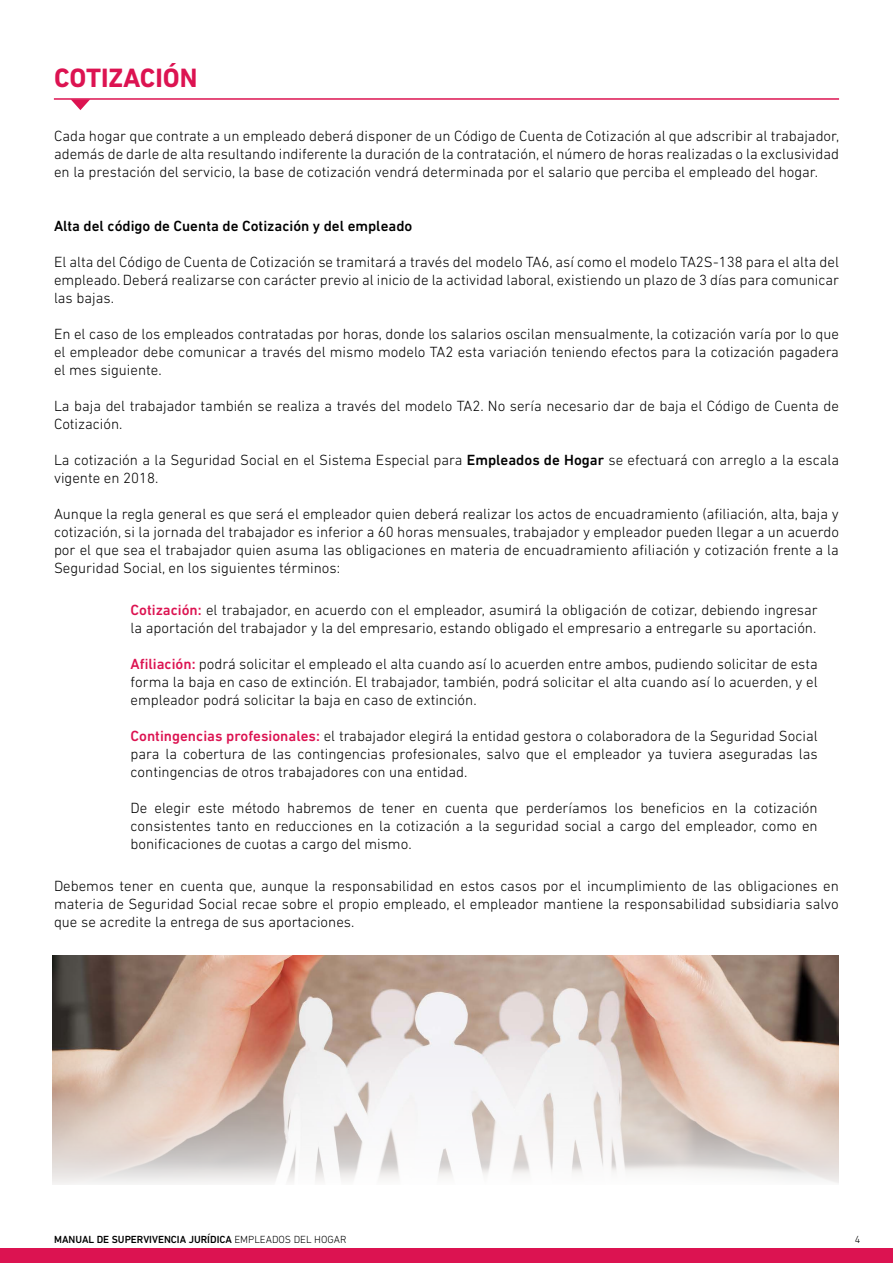
<style>
.page{position:relative;width:893px;height:1263px;background:#fff}
.page>*{position:absolute;margin:0;border:0;box-sizing:border-box;transform-origin:0 0}
.t1{font:700 27px "DIN Next LT Pro";color:#dc1351}
.t2{font:300 15px/18px "DIN Next LT Pro";color:#000;text-align:justify}
.t3{font:500 15px "DIN Next LT Pro";color:#000}
.t4{font:500 10.5px "DIN Next LT Pro";color:#000}
.t5{font:300 10.5px "DIN Next LT Pro";color:#000}
.s1{font-weight:500}
.s2{font-weight:500;color:#dc1351}
.s3{font-weight:300}
</style>
<div class="page">
<div style="left:0;top:1248px;width:893px;height:14px;background:#dc1351"></div>
<img style="left:52px;top:956px;width:787px;height:93px">
<svg style="left:52px;top:1049px;width:787px;height:136px"></svg>
<svg style="left:71px;top:100px;width:19px;height:10px"></svg>
<hr style="left:54px;top:98px;width:785px;height:2px;background:#dc1351">
<h1 class="t1" style="left:54px;top:62px;width:145px">COTIZACIÓN</h1>
<p class="t2" style="left:54px;top:127px;width:787px">Cada hogar que contrate a un empleado deberá disponer de un Código de Cuenta de Cotización al que adscribir al trabajador, además de darle de alta resultando indiferente la duración de la contratación, el número de horas realizadas o la exclusividad en la prestación del servicio, la base de cotización vendrá determinada por el salario que perciba el empleado del hogar.</p>
<p class="t3" style="left:54px;top:217px;width:360px">Alta del código de Cuenta de Cotización y del empleado</p>
<p class="t2" style="left:54px;top:253px;width:786px">El alta del Código de Cuenta de Cotización se tramitará a través del modelo TA6, así como el modelo TA2S-138 para el alta del empleado. Deberá realizarse con carácter previo al inicio de la actividad laboral, existiendo un plazo de 3 días para comunicar las bajas.</p>
<p class="t2" style="left:54px;top:325px;width:786px">En el caso de los empleados contratadas por horas, donde los salarios oscilan mensualmente, la cotización varía por lo que el empleador debe comunicar a través del mismo modelo TA2 esta variación teniendo efectos para la cotización pagadera el mes siguiente.</p>
<p class="t2" style="left:54px;top:397px;width:786px">La baja del trabajador también se realiza a través del modelo TA2. No sería necesario dar de baja el Código de Cuenta de<br>Cotización.</p>
<p class="t2" style="left:54px;top:451px;width:786px">La cotización a la Seguridad Social en el Sistema Especial para <span class="s1">Empleados de Hogar</span> se efectuará con arreglo a la escala vigente en 2018.</p>
<p class="t2" style="left:54px;top:505px;width:787px">Aunque la regla general es que será el empleador quien deberá realizar los actos de encuadramiento (afiliación, alta, baja y cotización, si la jornada del trabajador es inferior a 60 horas mensuales, trabajador y empleador pueden llegar a un acuerdo por el que sea el trabajador quien asuma las obligaciones en materia de encuadramiento afiliación y cotización frente a la Seguridad Social, en los siguientes términos:</p>
<p class="t2" style="left:131px;top:601px;width:689px"><span class="s2">Cotización:</span> el trabajador, en acuerdo con el empleador, asumirá la obligación de cotizar, debiendo ingresar la aportación del trabajador y la del empresario, estando obligado el empresario a entregarle su aportación.</p>
<p class="t2" style="left:131px;top:655px;width:689px"><span class="s2">Afiliación:</span> podrá solicitar el empleado el alta cuando así lo acuerden entre ambos, pudiendo solicitar de esta forma la baja en caso de extinción. El trabajador, también, podrá solicitar el alta cuando así lo acuerden, y el empleador podrá solicitar la baja en caso de extinción.</p>
<p class="t2" style="left:131px;top:727px;width:689px"><span class="s2">Contingencias profesionales:</span> el trabajador elegirá la entidad gestora o colaboradora de la Seguridad Social para la cobertura de las contingencias profesionales, salvo que el empleador ya tuviera aseguradas las contingencias de otros trabajadores con una entidad.</p>
<p class="t2" style="left:131px;top:799px;width:689px">De elegir este método habremos de tener en cuenta que perderíamos los beneficios en la cotización consistentes tanto en reducciones en la cotización a la seguridad social a cargo del empleador, como en bonificaciones de cuotas a cargo del mismo.</p>
<p class="t2" style="left:54px;top:877px;width:786px">Debemos tener en cuenta que, aunque la responsabilidad en estos casos por el incumplimiento de las obligaciones en materia de Seguridad Social recae sobre el propio empleado, el empleador mantiene la responsabilidad subsidiaria salvo que se acredite la entrega de sus aportaciones.</p>
<p class="t4" style="left:54px;top:1233px;width:294px">MANUAL DE SUPERVIVENCIA JURÍDICA <span class="s3">EMPLEADOS DEL HOGAR</span></p>
<p class="t5" style="left:855px;top:1233px;width:7px">4</p>
</div>
